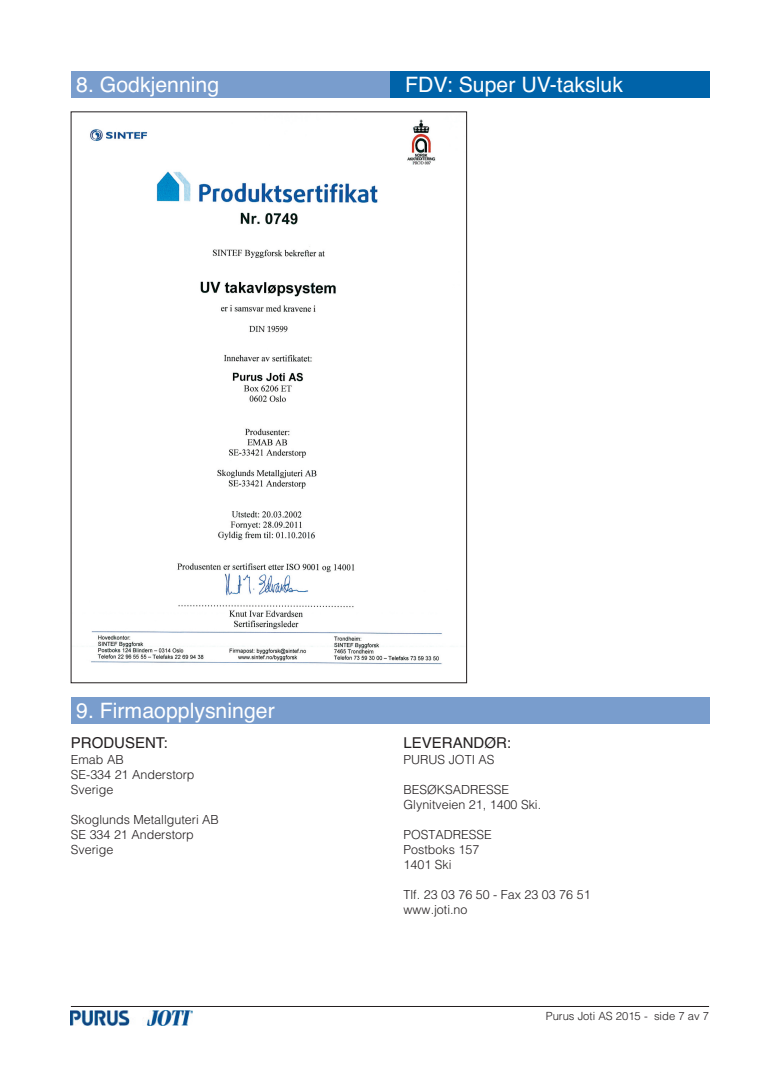
<style>
.page{position:relative;width:780px;height:1088px;background:#fff}
.page>*{position:absolute;margin:0;border:0;box-sizing:border-box;transform-origin:0 0}
.t1{font:21.25px "Helvetica";color:#fff}
.t2{font:15px "Helvetica";color:#231f20}
.t3{font:300 12.5px/15px "Helvetica";color:#231f20}
.t4{font:300 11.25px "Helvetica";color:#231f20}
</style>
<div class="page">
<img style="left:90px;top:119px;width:352px;height:546px">
<hr style="left:71px;top:1006px;width:638px;height:1px;background:#231f20">
<img style="left:71px;top:1011px;width:122px;height:14px">
<div style="left:71px;top:697px;width:638px;height:26px;background:#799dcd"></div>
<div style="left:71px;top:71px;width:319px;height:26px;background:#799dcd"></div>
<div style="left:390px;top:71px;width:319px;height:26px;background:#0063a9"></div>
<h1 class="t1" style="left:76px;top:72px;width:144px">8. godkjenning</h1>
<h1 class="t1" style="left:405px;top:72px;width:219px">FdV: Super uV-taksluk</h1>
<h1 class="t1" style="left:76px;top:698px;width:200px">9. Firmaopplysninger</h1>
<p class="t2" style="left:71px;top:734px;width:98px">produSent:</p>
<p class="t3" style="left:71px;top:751px;width:125px">Emab AB<br>SE-334 21 Anderstorp<br>Sverige</p>
<p class="t3" style="left:71px;top:811px;width:149px">Skoglunds Metallguteri AB<br>SE 334 21 Anderstorp<br>Sverige</p>
<p class="t2" style="left:403px;top:734px;width:109px">leVerandØr:</p>
<p class="t3" style="left:403px;top:751px;width:92px">PURUS JOTI AS</p>
<p class="t3" style="left:403px;top:781px;width:139px">BESØKSADRESSE<br>Glynitveien 21, 1400 Ski.</p>
<p class="t3" style="left:403px;top:826px;width:90px">POSTADRESSE<br>Postboks 157<br>1401 Ski</p>
<p class="t3" style="left:403px;top:886px;width:188px">Tlf. 23 03 76 50 - Fax 23 03 76 51 www.joti.no</p>
<p class="t4" style="left:545px;top:1006px;width:165px">Purus Joti AS 2015 - side 7 av 7</p>
</div>
